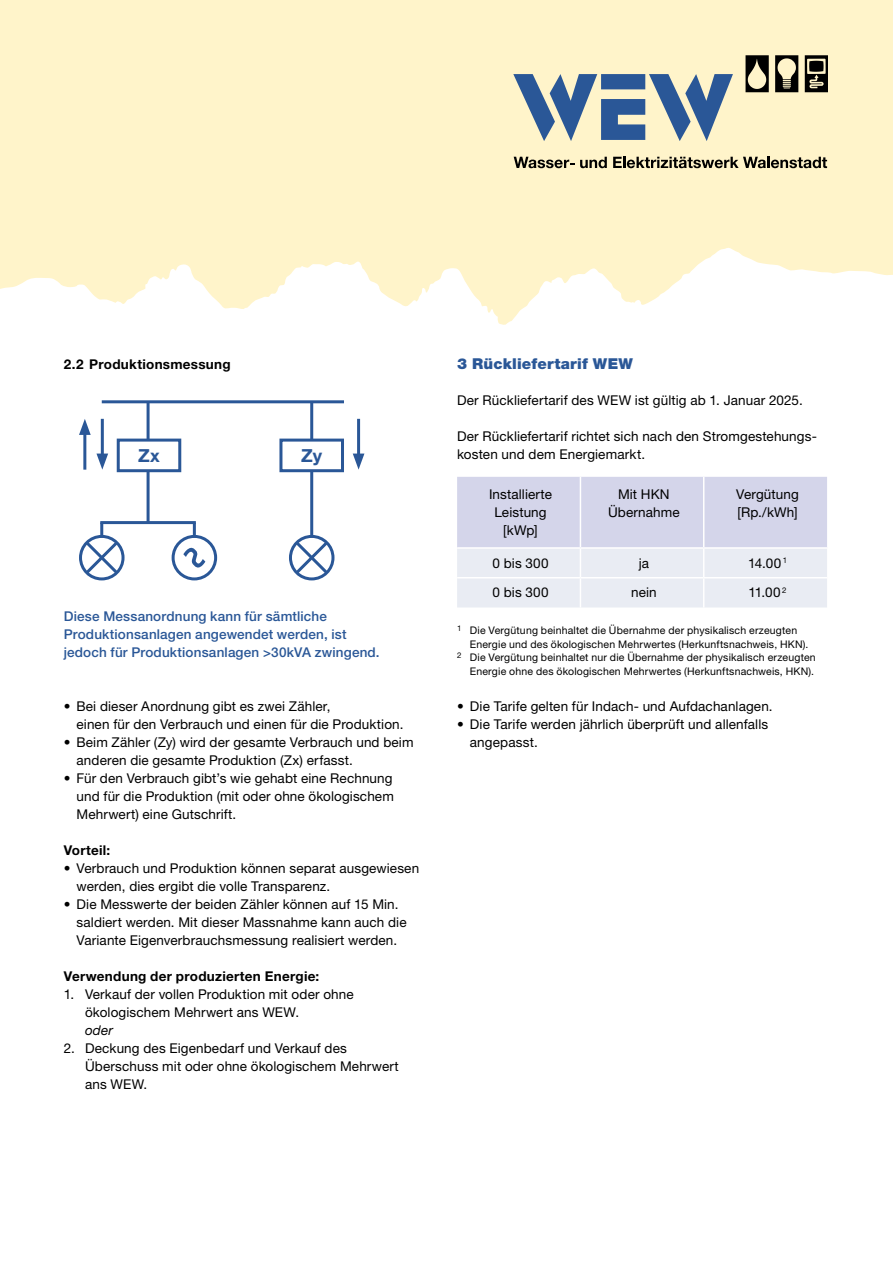
<style>
.page{position:relative;width:893px;height:1263px;background:#fff}
.page>*{position:absolute;margin:0;border:0;box-sizing:border-box;transform-origin:0 0}
.t1{font:700 18px "Helvetica Neue LT Pro";color:#2a5797}
.t2{font:900 15px "Helvetica Neue LT Pro";letter-spacing:.015em;color:#2a5797}
.t3{font:13.5px/18px "Helvetica Neue LT Pro";letter-spacing:.01em;color:#000}
.t4{font:500 13.5px/18px "Helvetica Neue LT Pro";letter-spacing:.01em;color:#2a5797}
.t5{font:700 13.5px "Helvetica Neue LT Pro";letter-spacing:.02em;color:#000}
.t6{font:italic 13.5px "Helvetica Neue LT Pro";color:#000}
.t7{font:10.5px "Helvetica Neue LT Pro";letter-spacing:.015em;color:#000}
</style>
<div class="page">
<svg style="left:0;top:0;width:893px;height:513px;fill:#fff4ca"></svg>
<svg style="left:457px;top:477px;width:370px;height:130px;background:#dee0ee"></svg>
<svg style="left:745px;top:55px;width:24px;height:37px"></svg>
<svg style="left:805px;top:55px;width:23px;height:37px"></svg>
<svg style="left:775px;top:55px;width:23px;height:37px"></svg>
<svg style="left:513px;top:74px;width:220px;height:67px;background:#94a5b0"></svg>
<svg style="left:514px;top:157px;width:93px;height:11px"></svg>
<svg style="left:613px;top:157px;width:214px;height:11px;background:#89826c"></svg>
<div style="left:79px;top:535px;width:46px;height:45px;border:3px solid #2a5797;border-radius:50%"></div>
<svg style="left:82px;top:538px;width:39px;height:39px"></svg>
<div style="left:289px;top:535px;width:45px;height:45px;border:3px solid #2a5797;border-radius:50%"></div>
<svg style="left:292px;top:538px;width:39px;height:39px"></svg>
<div style="left:172px;top:535px;width:45px;height:45px;border:3px solid #2a5797;border-radius:50%"></div>
<svg style="left:183px;top:548px;width:22px;height:20px"></svg>
<hr style="left:310px;top:402px;width:3px;height:135px;background:#2a5797">
<hr style="left:147px;top:402px;width:3px;height:121px;background:#2a5797">
<hr style="left:100px;top:523px;width:3px;height:14px;background:#2a5797">
<hr style="left:193px;top:523px;width:3px;height:14px;background:#2a5797">
<div style="left:281px;top:440px;width:61px;height:31px;background:#fff"></div>
<div style="left:279px;top:439px;width:65px;height:33px;border:3px solid #2a5797"></div>
<div style="left:118px;top:440px;width:62px;height:31px;background:#fff"></div>
<div style="left:117px;top:439px;width:64px;height:33px;border:3px solid #2a5797"></div>
<hr style="left:102px;top:400px;width:242px;height:3px;background:#2a5797">
<hr style="left:100px;top:521px;width:96px;height:3px;background:#2a5797">
<hr style="left:101px;top:419px;width:3px;height:40px;background:#2a5797">
<svg style="left:96px;top:454px;width:12px;height:16px"></svg>
<hr style="left:357px;top:419px;width:3px;height:40px;background:#2a5797">
<svg style="left:353px;top:454px;width:11px;height:16px"></svg>
<hr style="left:83px;top:429px;width:3px;height:41px;background:#2a5797">
<svg style="left:79px;top:419px;width:12px;height:16px"></svg>
<p class="t5" style="left:64px;top:355px;width:168px">2.2 Produktionsmessung</p>
<h1 class="t1" style="left:138px;top:444px;width:23px">Zx</h1>
<h1 class="t1" style="left:301px;top:444px;width:22px">Zy</h1>
<p class="t4" style="left:64px;top:607px;width:317px">Diese Messanordnung kann für sämtliche<br>Produktionsanlagen angewendet werden, ist jedoch für Produktionsanlagen &gt;30kVA zwingend.</p>
<p class="t3" style="left:77px;top:697px;width:328px;text-indent:-13px">• Bei dieser Anordnung gibt es zwei Zähler,<br>einen für den Verbrauch und einen für die Produktion.</p>
<p class="t3" style="left:77px;top:733px;width:339px;text-indent:-13px">• Beim Zähler (Zy) wird der gesamte Verbrauch und beim anderen die gesamte Produktion (Zx) erfasst.</p>
<p class="t3" style="left:77px;top:769px;width:319px;text-align:justify;text-indent:-13px">• Für den Verbrauch gibt’s wie gehabt eine Rechnung und für die Produktion (mit oder ohne ökologischem Mehrwert) eine Gutschrift.</p>
<p class="t5" style="left:64px;top:841px;width:48px">Vorteil:</p>
<p class="t3" style="left:77px;top:858px;width:344px;text-indent:-13px">• Verbrauch und Produktion können separat ausgewiesen werden, dies ergibt die volle Transparenz.</p>
<p class="t3" style="left:77px;top:894px;width:332px;text-indent:-13px">• Die Messwerte der beiden Zähler können auf 15 Min. saldiert werden. Mit dieser Massnahme kann auch die<br>Variante Eigenverbrauchsmessung realisiert werden.</p>
<p class="t5" style="left:64px;top:967px;width:257px">Verwendung der produzierten Energie:</p>
<p class="t3" style="left:85px;top:984px;width:270px;text-indent:-21px">1. Verkauf der vollen Produktion mit oder ohne ökologischem Mehrwert ans WEW.</p>
<p class="t6" style="left:85px;top:1022px;width:30px">oder</p>
<p class="t3" style="left:85px;top:1038px;width:315px;text-indent:-21px">2. Deckung des Eigenbedarf und Verkauf des<br>Überschuss mit oder ohne ökologischem Mehrwert ans WEW.</p>
<p class="t2" style="left:457px;top:354px;width:177px">3 Rückliefertarif WEW</p>
<p class="t3" style="left:457px;top:391px;width:347px">Der Rückliefertarif des WEW ist gültig ab 1. Januar 2025.</p>
<p class="t3" style="left:457px;top:427px;width:361px">Der Rückliefertarif richtet sich nach den Stromgestehungs&shy;kosten und dem Energiemarkt.</p>
<p class="t3" style="left:489px;top:485px;width:65px;text-align:center">Installierte<br>Leistung [kWp]</p>
<p class="t3" style="left:608px;top:485px;width:73px;text-align:center">Mit HKN<br>Übernahme</p>
<p class="t3" style="left:736px;top:485px;width:64px">Vergütung [Rp./kWh]</p>
<p class="t3" style="left:493px;top:554px;width:57px">0 bis 300</p>
<p class="t3" style="left:639px;top:554px;width:12px">ja</p>
<p class="t3" style="left:748px;top:554px;width:40px">14.00 <sup>1</sup></p>
<p class="t3" style="left:492px;top:583px;width:57px">0 bis 300</p>
<p class="t3" style="left:631px;top:583px;width:27px">nein</p>
<p class="t3" style="left:749px;top:583px;width:39px">11.00 <sup>2</sup></p>
<p class="t7" style="left:457px;top:624px;width:342px"><sup>1</sup> Die Vergütung beinhaltet die Übernahme der physikalisch erzeugten</p>
<p class="t7" style="left:470px;top:638px;width:340px">Energie und des ökologischen Mehrwertes (Herkunftsnachweis, HKN).</p>
<p class="t7" style="left:457px;top:651px;width:360px"><sup>2</sup> Die Vergütung beinhaltet nur die Übernahme der physikalisch erzeugten</p>
<p class="t7" style="left:470px;top:665px;width:346px">Energie ohne des ökologischen Mehrwertes (Herkunftsnachweis, HKN).</p>
<p class="t3" style="left:457px;top:697px;width:317px">• Die Tarife gelten für Indach- und Aufdachanlagen.</p>
<p class="t3" style="left:470px;top:715px;width:300px;text-indent:-13px">• Die Tarife werden jährlich überprüft und allenfalls angepasst.</p>
</div>
